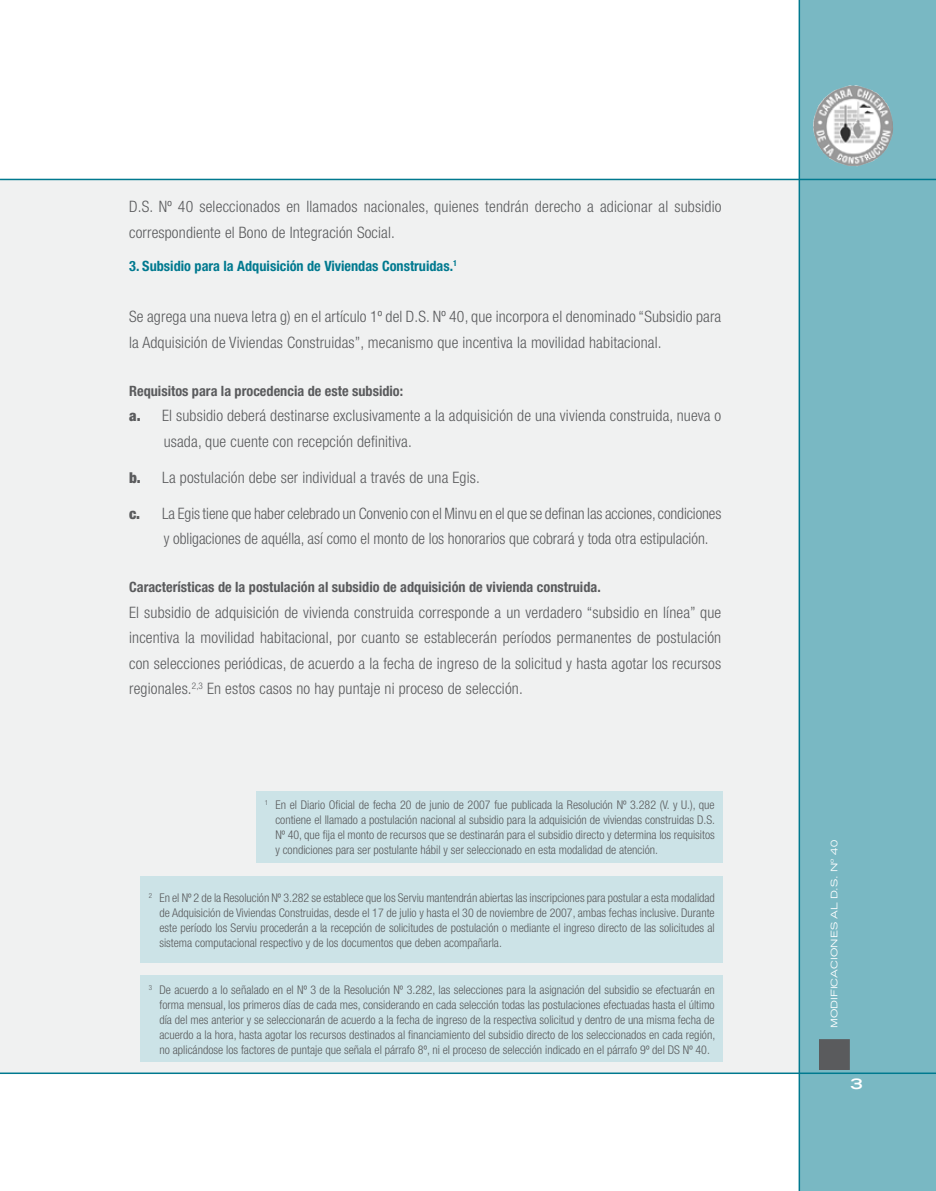
<style>
.page{position:relative;width:936px;height:1191px;background:#fff}
.page>*{position:absolute;margin:0;border:0;box-sizing:border-box;transform-origin:0 0}
.t1{font:300 condensed 15.75px/25.5px "Helvetica Neue";letter-spacing:.01em;color:#5a5b5d}
.t2{font:700 condensed 14.25px "Helvetica Neue";color:#5a5b5d}
.t3{font:700 condensed 14.25px "Helvetica Neue";color:#00798f}
.t4{font:300 condensed 12px/15px "Helvetica Neue";color:#5a5b5d;text-align:justify}
.t5{font:expanded 9px "Trade Gothic LH";letter-spacing:.01em;color:#fff;scale:1.1 1}
.s1{font-weight:900;font-size:15px}
</style>
<div class="page">
<div style="left:1px;top:180px;width:928px;height:892px;background:#f0f1f1"></div>
<div style="left:800px;top:0;width:135px;height:1191px;background:#79b8c3"></div>
<div style="left:819px;top:1040px;width:30px;height:29px;background:#5a5b5d"></div>
<div style="left:818px;top:1039px;width:31px;height:31px;border:2px solid #5a5b5d"></div>
<hr style="left:798px;top:0;width:2px;height:1191px;background:#00798f">
<img style="left:813px;top:86px;width:80px;height:80px">
<hr style="left:0;top:179px;width:935px;height:1px;background:#00798f">
<hr style="left:0;top:1072px;width:935px;height:2px;background:#00798f">
<div style="left:256px;top:791px;width:467px;height:71px;background:#cce3e7"></div>
<div style="left:140px;top:876px;width:583px;height:86px;background:#cce3e7"></div>
<div style="left:140px;top:975px;width:583px;height:87px;background:#cce3e7"></div>
<svg style="left:850px;top:1078px;width:11px;height:11px"></svg>
<h1 class="t1" style="left:129px;top:194px;width:594px">D.S. Nº 40 seleccionados en llamados nacionales, quienes tendrán derecho a adicionar al subsidio correspondiente el Bono de Integración Social.</h1>
<p class="t3" style="left:129px;top:257px;width:329px">3. Subsidio para la Adquisición de Viviendas Construidas.<sup>1</sup></p>
<h1 class="t1" style="left:129px;top:303px;width:593px">Se agrega una nueva letra g) en el artículo 1º del D.S. Nº 40, que incorpora el denominado “Subsidio para la Adquisición de Viviendas Construidas”, mecanismo que incentiva la movilidad habitacional.</h1>
<p class="t2" style="left:129px;top:382px;width:275px">Requisitos para la procedencia de este subsidio:</p>
<h1 class="t1" style="left:164px;top:402px;width:559px;text-indent:-34px"><span class="s1">a.</span> El subsidio deberá destinarse exclusivamente a la adquisición de una vivienda construida, nueva o usada, que cuente con recepción definitiva.</h1>
<h1 class="t1" style="left:129px;top:464px;width:352px"><span class="s1">b.</span> La postulación debe ser individual a través de una Egis.</h1>
<h1 class="t1" style="left:164px;top:500px;width:559px;text-indent:-34px"><span class="s1">c.</span> La Egis tiene que haber celebrado un Convenio con el Minvu en el que se definan las acciones, condiciones y obligaciones de aquélla, así como el monto de los honorarios que cobrará y toda otra estipulación.</h1>
<p class="t2" style="left:129px;top:578px;width:473px">Características de la postulación al subsidio de adquisición de vivienda construida.</p>
<p class="t1" style="left:129px;top:599px;width:593px;text-align:justify">El subsidio de adquisición de vivienda construida corresponde a un verdadero “subsidio en línea” que incentiva la movilidad habitacional, por cuanto se establecerán períodos permanentes de postulación con selecciones periódicas, de acuerdo a la fecha de ingreso de la solicitud y hasta agotar los recursos regionales.<sup>2,3</sup> En estos casos no hay puntaje ni proceso de selección.</p>
<p class="t4" style="left:275px;top:797px;width:441px;text-indent:-11px"><sup>1</sup> En el Diario Oficial de fecha 20 de junio de 2007 fue publicada la Resolución Nº 3.282 (V. y U.), que contiene el llamado a postulación nacional al subsidio para la adquisición de viviendas construidas D.S.<br>Nº 40, que fija el monto de recursos que se destinarán para el subsidio directo y determina los requisitos y condiciones para ser postulante hábil y ser seleccionado en esta modalidad de atención.</p>
<p class="t4" style="left:159px;top:890px;width:557px;text-indent:-11px"><sup>2</sup> En el Nº 2 de la Resolución Nº 3.282 se establece que los Serviu mantendrán abiertas las inscripciones para postular a esta modalidad de Adquisición de Viviendas Construidas, desde el 17 de julio y hasta el 30 de noviembre de 2007, ambas fechas inclusive. Durante este período los Serviu procederán a la recepción de solicitudes de postulación o mediante el ingreso directo de las solicitudes al sistema computacional respectivo y de los documentos que deben acompañarla.</p>
<p class="t4" style="left:159px;top:981px;width:557px;text-indent:-11px"><sup>3</sup> De acuerdo a lo señalado en el Nº 3 de la Resolución Nº 3.282, las selecciones para la asignación del subsidio se efectuarán en forma mensual, los primeros días de cada mes, considerando en cada selección todas las postulaciones efectuadas hasta el último día del mes anterior y se seleccionarán de acuerdo a la fecha de ingreso de la respectiva solicitud y dentro de una misma fecha de acuerdo a la hora, hasta agotar los recursos destinados al financiamiento del subsidio directo de los seleccionados en cada región, no aplicándose los factores de puntaje que señala el párrafo 8º, ni el proceso de selección indicado en el párrafo 9º del DS Nº 40.</p>
<p class="t5" style="left:828px;top:1028px;width:173px;rotate:-90deg">MODIFICACIONES AL D.S. Nº 40</p>
</div>
